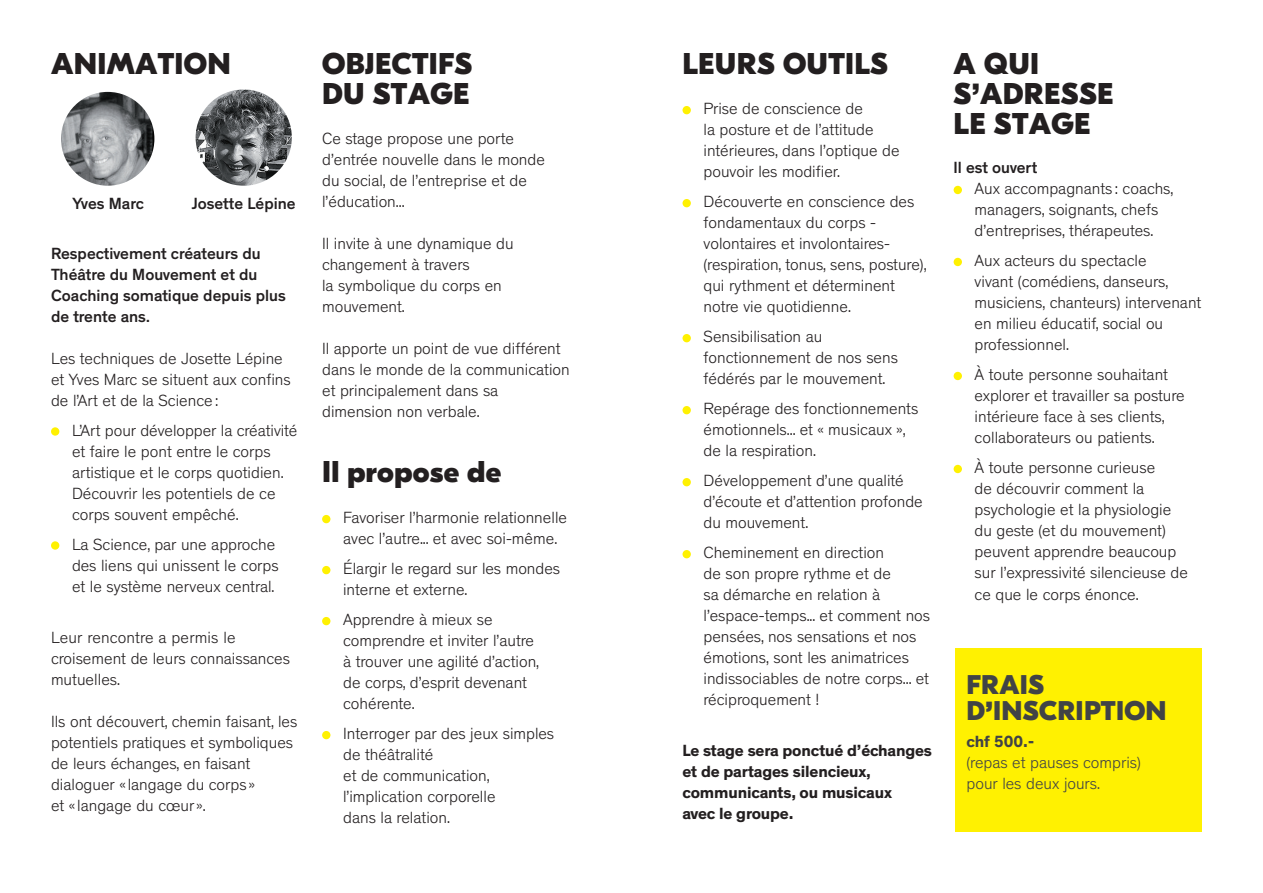
<style>
.page{position:relative;width:1263px;height:893px;background:#fff}
.page>*{position:absolute;margin:0;border:0;box-sizing:border-box;transform-origin:0 0}
.t1{font:800 30px/30px "GT Eesti Pro Display Trial";letter-spacing:.01em;color:#231f20}
.t2{font:800 27px/25.5px "GT Eesti Pro Display Trial";letter-spacing:.01em;color:#414346}
.t3{font:300 16.5px/21px "Theinhardt";color:#231f20}
.t4{font:500 16.5px/21px "Theinhardt";color:#231f20}
.t5{font:700 16.5px/21px "Theinhardt";letter-spacing:-.01em;color:#231f20}
.t6{font:300 16.5px/21px "Theinhardt";color:#414346}
.t7{font:700 16.5px "Theinhardt";color:#414346}
.s1{font-family:"Theinhardt"}
.s2{font-family:"Theinhardt";font-weight:900}
</style>
<div class="page">
<div style="left:51px;top:427px;width:8px;height:9px;background:#fff101;border-radius:50%"></div>
<div style="left:51px;top:541px;width:8px;height:9px;background:#fff101;border-radius:50%"></div>
<div style="left:322px;top:515px;width:8px;height:8px;background:#fff101;border-radius:50%"></div>
<div style="left:322px;top:566px;width:8px;height:8px;background:#fff101;border-radius:50%"></div>
<div style="left:322px;top:617px;width:8px;height:8px;background:#fff101;border-radius:50%"></div>
<div style="left:322px;top:731px;width:8px;height:8px;background:#fff101;border-radius:50%"></div>
<div style="left:682px;top:106px;width:9px;height:8px;background:#fff101;border-radius:50%"></div>
<div style="left:682px;top:199px;width:9px;height:8px;background:#fff101;border-radius:50%"></div>
<div style="left:682px;top:334px;width:9px;height:8px;background:#fff101;border-radius:50%"></div>
<div style="left:682px;top:406px;width:9px;height:8px;background:#fff101;border-radius:50%"></div>
<div style="left:682px;top:478px;width:9px;height:8px;background:#fff101;border-radius:50%"></div>
<div style="left:682px;top:550px;width:9px;height:8px;background:#fff101;border-radius:50%"></div>
<div style="left:954px;top:186px;width:8px;height:8px;background:#fff101;border-radius:50%"></div>
<div style="left:954px;top:258px;width:8px;height:8px;background:#fff101;border-radius:50%"></div>
<div style="left:954px;top:372px;width:8px;height:8px;background:#fff101;border-radius:50%"></div>
<div style="left:954px;top:465px;width:8px;height:8px;background:#fff101;border-radius:50%"></div>
<img style="left:61px;top:92px;width:93px;height:94px;border-radius:47px">
<img style="left:196px;top:89px;width:96px;height:97px;border-radius:48px">
<div style="left:955px;top:648px;width:247px;height:184px;background:#fff101"></div>
<h1 class="t1" style="left:51px;top:51px;width:181px">ANIMATION</h1>
<p class="t4" style="left:72px;top:193px;width:73px">Yves Marc</p>
<p class="t4" style="left:192px;top:193px;width:105px">Josette Lépine</p>
<p class="t4" style="left:51px;top:243px;width:236px">Respectivement créateurs du<br>Théâtre du Mouvement et du<br>Coaching somatique depuis plus de trente ans.</p>
<p class="t3" style="left:51px;top:348px;width:241px">Les techniques de Josette Lépine et Yves Marc se situent aux confins de l’Art et de la Science:</p>
<p class="t3" style="left:72px;top:420px;width:227px">L’Art pour développer la créativité et faire le pont entre le corps artistique et le corps quotidien.<br>Découvrir les potentiels de ce corps souvent empêché.</p>
<p class="t3" style="left:72px;top:534px;width:208px">La Science, par une approche des liens qui unissent le corps et le système nerveux central.</p>
<p class="t3" style="left:51px;top:627px;width:240px">Leur rencontre a permis le croisement de leurs connaissances mutuelles.</p>
<p class="t3" style="left:51px;top:711px;width:248px">Ils ont découvert, chemin faisant, les potentiels pratiques et symboliques de leurs échanges, en faisant dialoguer «langage du corps »<br>et «langage du cœur».</p>
<h1 class="t1" style="left:322px;top:51px;width:152px">OBJECTIFS<br>DU STAGE</h1>
<p class="t3" style="left:322px;top:129px;width:224px">Ce stage propose une porte d’entrée nouvelle dans le monde du social, de l’entreprise et de l’éducation...</p>
<p class="t3" style="left:322px;top:234px;width:193px">Il invite à une dynamique du changement à travers<br>la symbolique du corps en mouvement.</p>
<p class="t3" style="left:322px;top:339px;width:249px">Il apporte un point de vue différent dans le monde de la communication et principalement dans sa dimension non verbale.</p>
<h1 class="t1" style="left:322px;top:460px;width:181px">Il propose de</h1>
<p class="t3" style="left:343px;top:507px;width:226px">Favoriser l’harmonie relationnelle avec l’autre... et avec soi-même.</p>
<p class="t3" style="left:343px;top:558px;width:218px">Élargir le regard sur les mondes interne et externe.</p>
<p class="t3" style="left:343px;top:609px;width:198px">Apprendre à mieux se comprendre et inviter l’autre à trouver une agilité d’action, de corps, d’esprit devenant cohérente.</p>
<p class="t3" style="left:343px;top:723px;width:213px">Interroger par des jeux simples de théâtralité<br>et de communication, l’implication corporelle<br>dans la relation.</p>
<h1 class="t1" style="left:682px;top:51px;width:207px">LEURS OUTILS</h1>
<p class="t3" style="left:703px;top:99px;width:198px">Prise de conscience de<br>la posture et de l’attitude intérieures, dans l’optique de pouvoir les modifier.</p>
<p class="t3" style="left:703px;top:192px;width:225px">Découverte en conscience des fondamentaux du corps - volontaires et involontaires-(respiration, tonus, sens, posture), qui rythment et déterminent notre vie quotidienne.</p>
<p class="t3" style="left:703px;top:327px;width:196px">Sensibilisation au fonctionnement de nos sens fédérés par le mouvement.</p>
<p class="t3" style="left:703px;top:399px;width:216px">Repérage des fonctionnements émotionnels... et « musicaux », de la respiration.</p>
<p class="t3" style="left:703px;top:471px;width:221px">Développement d’une qualité d’écoute et d’attention profonde du mouvement.</p>
<p class="t3" style="left:703px;top:543px;width:228px">Cheminement en direction<br>de son propre rythme et de<br>sa démarche en relation à l’espace-temps... et comment nos pensées, nos sensations et nos émotions, sont les animatrices indissociables de notre corps... et réciproquement !</p>
<p class="t5" style="left:682px;top:741px;width:251px">Le stage sera ponctué d’échanges et de partages silencieux, communicants, ou musicaux<br>avec le groupe.</p>
<h1 class="t1" style="left:954px;top:51px;width:161px">A QUI<br>S<span class="s1">’</span>ADRESSE<br>LE STAGE</h1>
<p class="t4" style="left:954px;top:157px;width:85px">Il est ouvert</p>
<p class="t3" style="left:974px;top:178px;width:200px">Aux accompagnants : coachs, managers, soignants, chefs d’entreprises, thérapeutes.</p>
<p class="t3" style="left:974px;top:250px;width:228px">Aux acteurs du spectacle<br>vivant (comédiens, danseurs, musiciens, chanteurs) intervenant en milieu éducatif, social ou professionnel.</p>
<p class="t3" style="left:974px;top:364px;width:212px">À toute personne souhaitant explorer et travailler sa posture intérieure face à ses clients, collaborateurs ou patients.</p>
<p class="t3" style="left:974px;top:457px;width:215px">À toute personne curieuse<br>de découvrir comment la psychologie et la physiologie du geste (et du mouvement) peuvent apprendre beaucoup sur l’expressivité silencieuse de ce que le corps énonce.</p>
<h2 class="t2" style="left:966px;top:674px;width:202px">FRAIS<br>D<span class="s2">’</span>INSCRIPTION</h2>
<p class="t7" style="left:966px;top:731px;width:69px">chf 500.-</p>
<p class="t6" style="left:966px;top:752px;width:176px">(repas et pauses compris) pour les deux jours.</p>
</div>
